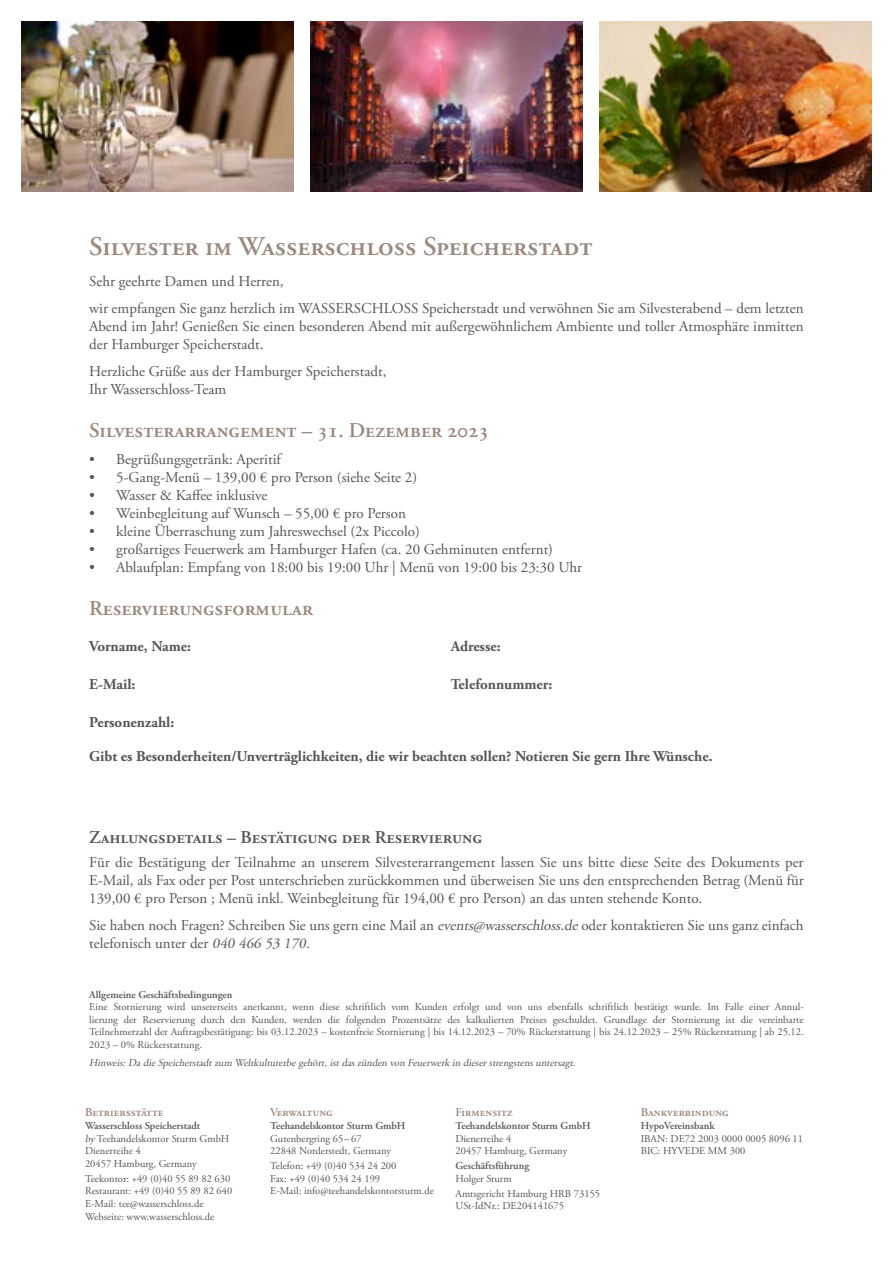
<style>
.page{position:relative;width:893px;height:1263px;background:#fff}
.page>*{position:absolute;margin:0;border:0;box-sizing:border-box;transform-origin:0 0}
.t1{font:600 27px "Adobe Garamond Pro";color:#9d897e}
.t2{font:600 21px "Adobe Garamond Pro";color:#9d897e}
.t3{font:600 18px "Adobe Garamond Pro";color:#555654}
.t4{font:15px/18px "Adobe Garamond Pro";color:#555654}
.t5{font:700 15px "Adobe Garamond Pro";color:#555654}
.t6{font:600 12px "Adobe Garamond Pro";color:#9d897e}
.t7{font:10.5px/12.6px "Adobe Garamond Pro";color:#555654}
.t8{font:600 10.5px "Adobe Garamond Pro";color:#555654}
.t9{font:italic 10.5px "Adobe Garamond Pro";color:#555654}
.s1{font-style:italic}
.s2{font-weight:600}
</style>
<div class="page">
<img style="left:310px;top:21px;width:273px;height:170px">
<img style="left:22px;top:21px;width:271px;height:170px">
<img style="left:600px;top:21px;width:272px;height:170px">
<h1 class="t1" style="left:89px;top:231px;width:505px">Silvester im Wasserschloss Speicherstadt</h1>
<p class="t4" style="left:89px;top:268px;width:716px;line-height:27px">Sehr geehrte Damen und Herren,<br>wir empfangen Sie ganz herzlich im WASSERSCHLOSS Speicherstadt und verwöhnen Sie am Silvesterabend – dem letzten</p>
<p class="t4" style="left:89px;top:317px;width:716px">Abend im Jahr! Genießen Sie einen besonderen Abend mit außergewöhnlichem Ambiente und toller Atmosphäre inmitten der Hamburger Speicherstadt.</p>
<p class="t4" style="left:89px;top:362px;width:299px">Herzliche Grüße aus der Hamburger Speicherstadt,<br>Ihr Wasserschloss-Team</p>
<h2 class="t2" style="left:89px;top:418px;width:401px">Silvesterarrangement – 31. Dezember 2023</h2>
<p class="t4" style="left:89px;top:450px;width:193px">• Begrüßungsgetränk: Aperitif</p>
<p class="t4" style="left:89px;top:468px;width:329px">• 5-Gang-Menü – 139,00 € pro Person (siehe Seite 2)</p>
<p class="t4" style="left:89px;top:486px;width:180px">• Wasser &amp; Kaffee inklusive</p>
<p class="t4" style="left:89px;top:504px;width:318px">• Weinbegleitung auf Wunsch – 55,00 € pro Person</p>
<p class="t4" style="left:89px;top:522px;width:332px">• kleine Überraschung zum Jahreswechsel (2x Piccolo)</p>
<p class="t4" style="left:89px;top:540px;width:465px">• großartiges Feuerwerk am Hamburger Hafen (ca. 20 Gehminuten entfernt)</p>
<p class="t4" style="left:89px;top:558px;width:494px">• Ablaufplan: Empfang von 18:00 bis 19:00 Uhr | Menü von 19:00 bis 23:30 Uhr</p>
<h2 class="t2" style="left:89px;top:596px;width:225px">Reservierungsformular</h2>
<p class="t5" style="left:89px;top:637px;width:103px">Vorname, Name:</p>
<p class="t5" style="left:451px;top:637px;width:51px">Adresse:</p>
<p class="t5" style="left:89px;top:676px;width:48px">E-Mail:</p>
<p class="t5" style="left:451px;top:676px;width:103px">Telefonnummer:</p>
<p class="t5" style="left:89px;top:714px;width:87px">Personenzahl:</p>
<p class="t5" style="left:89px;top:747px;width:625px">Gibt es Besonderheiten/Unverträglichkeiten, die wir beachten sollen? Notieren Sie gern Ihre Wünsche.</p>
<p class="t3" style="left:89px;top:827px;width:394px">Zahlungsdetails – Bestätigung der Reservierung</p>
<p class="t4" style="left:89px;top:853px;width:716px;text-align:justify">Für die Bestätigung der Teilnahme an unserem Silvesterarrangement lassen Sie uns bitte diese Seite des Dokuments per E-Mail, als Fax oder per Post unterschrieben zurückkommen und überweisen Sie uns den entsprechenden Betrag (Menü für 139,00 € pro Person ; Menü inkl. Weinbegleitung für 194,00 € pro Person) an das unten stehende Konto.</p>
<p class="t4" style="left:89px;top:916px;width:716px">Sie haben noch Fragen? Schreiben Sie uns gern eine Mail an <span class="s1">events@wasserschloss.de</span>oder kontaktieren Sie uns ganz einfach telefonisch unter der <span class="s1">040 466 53 170</span>.</p>
<p class="t8" style="left:89px;top:988px;width:145px">Allgemeine Geschäftsbedingungen</p>
<p class="t7" style="left:89px;top:1001px;width:716px;text-align:justify">Eine Stornierung wird unsererseits anerkannt, wenn diese schriftlich vom Kunden erfolgt und von uns ebenfalls schriftlich bestätigt wurde. Im Falle einer Annul&shy;lierung der Reservierung durch den Kunden, werden die folgenden Prozentsätze des kalkulierten Preises geschuldet. Grundlage der Stornierung ist die vereinbarte Teilnehmerzahl der Auftragsbestätigung: bis 03.12.2023 – kostenfreie Stornierung | bis 14.12.2023 – 70% Rückerstattung | bis 24.12.2023 – 25% Rückerstattung | ab 25.12.<br>2023 – 0% Rückerstattung.</p>
<p class="t9" style="left:89px;top:1056px;width:490px">Hinweis:DadieSpeicherstadtzum Weltkulturerbegehört,istdaszünden von Feuerwerk in dieserstrengstensuntersagt.</p>
<p class="t6" style="left:85px;top:1106px;width:80px">Betriebsstätte</p>
<p class="t7" style="left:85px;top:1120px;width:146px"><span class="s2">Wasserschloss Speicherstadt<br></span><span class="s1">by</span> Teehandelskontor Sturm GmbH<br>Dienerreihe 4<br>20457 Hamburg, Germany</p>
<p class="t7" style="left:85px;top:1172px;width:149px">Teekontor: +49 (0)40 55 89 82 630<br>Restaurant: +49 (0)40 55 89 82 640<br>E-Mail: tee@wasserschloss.de<br>Webseite: www.wasserschloss.de</p>
<p class="t6" style="left:270px;top:1106px;width:64px">Verwaltung</p>
<p class="t8" style="left:270px;top:1119px;width:137px">Teehandelskontor Sturm GmbH</p>
<p class="t7" style="left:270px;top:1132px;width:122px">Gutenbergring 65 –67<br>22848 Norderstedt, Germany</p>
<p class="t7" style="left:270px;top:1160px;width:165px">Telefon: +49 (0)40 534 24 200<br>Fax: +49 (0)40 534 24 199<br>E-Mail: info@teehandelskontorsturm.de</p>
<p class="t6" style="left:455px;top:1106px;width:59px">Firmensitz</p>
<p class="t8" style="left:455px;top:1119px;width:137px">Teehandelskontor Sturm GmbH</p>
<p class="t7" style="left:455px;top:1132px;width:113px">Dienerreihe 4<br>20457 Hamburg, Germany</p>
<p class="t8" style="left:455px;top:1160px;width:75px">Geschäftsführung</p>
<p class="t7" style="left:455px;top:1171px;width:146px;line-height:15px">Holger Sturm<br>Amtsgericht Hamburg HRB 73155</p>
<p class="t7" style="left:455px;top:1200px;width:110px">USt-IdNr.: DE204141675</p>
<p class="t6" style="left:641px;top:1106px;width:90px">Bankverbindung</p>
<p class="t8" style="left:641px;top:1119px;width:76px">HypoVereinsbank</p>
<p class="t7" style="left:641px;top:1132px;width:164px">IBAN: DE72 2003 0000 0005 8096 11<br>BIC: HYVEDE MM 300</p>
</div>
